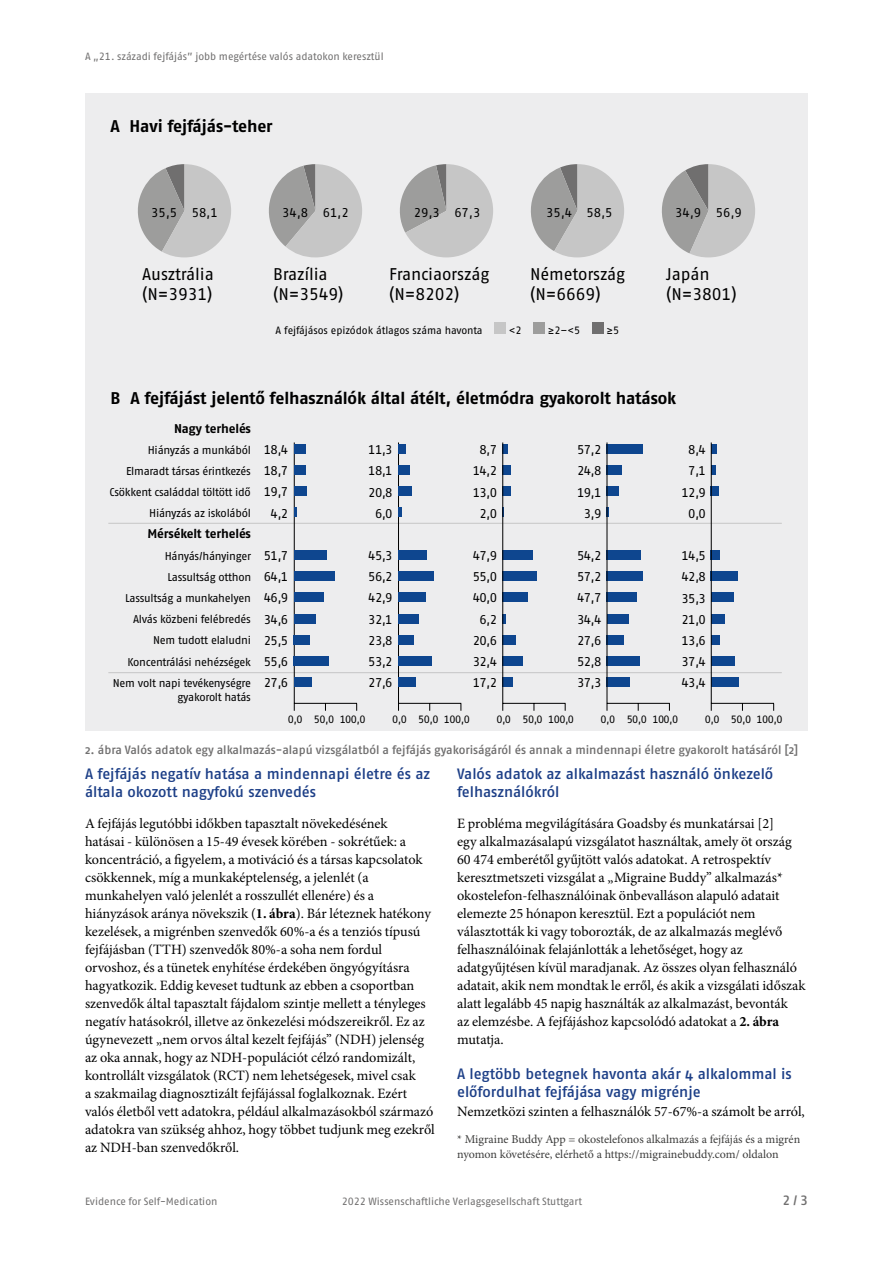
<style>
.page{position:relative;width:893px;height:1263px;background:#fff}
.page>*{position:absolute;margin:0;border:0;box-sizing:border-box;transform-origin:0 0}
.t1{font:16.95px/20.4px "Fago Pro";letter-spacing:-.01em;color:#000}
.t2{font:700 16.95px "Fago Pro";letter-spacing:-.01em;color:#000}
.t3{font:500 15px/18px "Fago Pro";letter-spacing:-.005em;color:#1d3f87}
.t4{font:14.25px/18px "Minion Pro";color:#000}
.t5{font:500 13.5px "Fago Pro";color:#706f6f}
.t6{font:12.75px/21.1px "Fago Pro";letter-spacing:-.05em;color:#000;text-align:center}
.t7{font:700 12.75px "Fago Pro";letter-spacing:-.01em;color:#000}
.t8{font:12px/15px "Minion Pro";color:#3c3c3b}
.t9{font:500 12px "Fago Pro";letter-spacing:-.005em;color:#706f6f}
.t10{font:11.25px/21.1px "Fago Pro";letter-spacing:-.025em;color:#000;text-align:right}
.t11{font:10.65px "Fago Pro";letter-spacing:-.005em;color:#000}
.t12{font:10.5px "Fago Pro";letter-spacing:-.005em;color:#706f6f}
.s1{font-weight:700}
</style>
<div class="page">
<div style="left:85px;top:94px;width:723px;height:637px;background:#ededee"></div>
<div style="left:495px;top:323px;width:11px;height:11px;background:#c6c6c6"></div>
<div style="left:534px;top:323px;width:11px;height:11px;background:#9d9d9c"></div>
<div style="left:592px;top:323px;width:12px;height:11px;background:#706f6f"></div>
<svg style="left:137px;top:164px;width:94px;height:93px"></svg>
<svg style="left:268px;top:164px;width:94px;height:93px"></svg>
<svg style="left:399px;top:164px;width:94px;height:93px"></svg>
<svg style="left:530px;top:164px;width:94px;height:93px"></svg>
<svg style="left:661px;top:164px;width:94px;height:93px"></svg>
<hr style="left:108px;top:523px;width:674px;height:1px;background:#c6c6c6">
<hr style="left:108px;top:672px;width:674px;height:1px;background:#c6c6c6">
<svg style="left:294px;top:442px;width:481px;height:269px"></svg>
<div style="left:294px;top:678px;width:17px;height:9px;background:#0e468f"></div>
<div style="left:294px;top:656px;width:35px;height:10px;background:#0e468f"></div>
<div style="left:294px;top:635px;width:16px;height:10px;background:#0e468f"></div>
<div style="left:294px;top:614px;width:22px;height:9px;background:#0e468f"></div>
<div style="left:294px;top:593px;width:29px;height:9px;background:#0e468f"></div>
<div style="left:294px;top:571px;width:40px;height:10px;background:#0e468f"></div>
<div style="left:294px;top:550px;width:33px;height:10px;background:#0e468f"></div>
<svg style="left:294px;top:508px;width:3px;height:9px"></svg>
<div style="left:294px;top:486px;width:12px;height:10px;background:#0e468f"></div>
<div style="left:294px;top:465px;width:12px;height:10px;background:#0e468f"></div>
<div style="left:294px;top:444px;width:12px;height:9px;background:#0e468f"></div>
<svg style="left:398px;top:508px;width:4px;height:9px"></svg>
<div style="left:398px;top:486px;width:13px;height:10px;background:#0e468f"></div>
<div style="left:398px;top:465px;width:12px;height:10px;background:#0e468f"></div>
<div style="left:398px;top:444px;width:7px;height:9px;background:#0e468f"></div>
<div style="left:398px;top:656px;width:34px;height:10px;background:#0e468f"></div>
<div style="left:398px;top:635px;width:15px;height:10px;background:#0e468f"></div>
<div style="left:398px;top:614px;width:20px;height:9px;background:#0e468f"></div>
<div style="left:398px;top:593px;width:27px;height:9px;background:#0e468f"></div>
<div style="left:398px;top:550px;width:29px;height:10px;background:#0e468f"></div>
<div style="left:398px;top:678px;width:18px;height:9px;background:#0e468f"></div>
<div style="left:398px;top:571px;width:36px;height:10px;background:#0e468f"></div>
<p class="t12" style="left:85px;top:50px;width:300px">A „21. századi fejfájás” jobb megértése valós adatokon keresztül</p>
<p class="t2" style="left:110px;top:116px;width:164px">A Havi fejfájás-teher</p>
<p class="t6" style="left:151px;top:202px;width:68px">35,5 58,1</p>
<p class="t6" style="left:282px;top:202px;width:68px">34,8 61,2</p>
<p class="t6" style="left:414px;top:202px;width:68px">29,3 67,3</p>
<p class="t6" style="left:546px;top:202px;width:68px">35,4 58,5</p>
<p class="t6" style="left:675px;top:202px;width:68px">34,9 56,9</p>
<p class="t1" style="left:142px;top:263px;width:73px">Ausztrália (N=3931)</p>
<p class="t1" style="left:273px;top:263px;width:72px">Brazília (N=3549)</p>
<p class="t1" style="left:389px;top:263px;width:102px">Franciaország (N=8202)</p>
<p class="t1" style="left:530px;top:263px;width:96px">Németország (N=6669)</p>
<p class="t1" style="left:666px;top:263px;width:72px">Japán (N=3801)</p>
<p class="t11" style="left:276px;top:324px;width:208px">A fejfájásos epizódok átlagos száma havonta</p>
<p class="t11" style="left:509px;top:324px;width:14px">&lt;2</p>
<p class="t11" style="left:548px;top:324px;width:34px">≥2–&lt;5</p>
<p class="t11" style="left:607px;top:324px;width:14px">≥5</p>
<p class="t2" style="left:110px;top:387px;width:567px">B A fejfájást jelentő felhasználók által átélt, életmódra gyakorolt hatások</p>
<p class="t7" style="left:174px;top:420px;width:78px">Nagy terhelés</p>
<p class="t10" style="left:110px;top:439px;width:143px">Hiányzás a munkából<br>Elmaradt társas érintkezés<br>Csökkent családdal töltött idő<br>Hiányzás az iskolából</p>
<p class="t7" style="left:148px;top:526px;width:105px">Mérsékelt terhelés</p>
<p class="t10" style="left:113px;top:545px;width:140px">Hányás/hányinger<br>Lassultság otthon<br>Lassultság a munkahelyen<br>Alvás közbeni felébredés<br>Nem tudott elaludni<br>Koncentrálási nehézségek<br>Nem volt napi tevékenységre</p>
<p class="t10" style="left:178px;top:686px;width:75px">gyakorolt hatás</p>
<p class="t6" style="left:264px;top:439px;width:26px">18,4<br>18,7<br>19,7<br>4,2</p>
<p class="t6" style="left:264px;top:545px;width:26px;text-align:justify">51,7<br>64,1<br>46,9<br>34,6<br>25,5<br>55,6<br>27,6</p>
<p class="t6" style="left:368px;top:439px;width:26px">11,3<br>18,1<br>20,8<br>6,0</p>
<p class="t6" style="left:368px;top:545px;width:26px;text-align:justify">45,3<br>56,2<br>42,9<br>32,1<br>23,8<br>53,2<br>27,6</p>
<p class="t6" style="left:473px;top:439px;width:26px">8,7<br>14,2<br>13,0<br>2,0</p>
<p class="t6" style="left:473px;top:545px;width:26px">47,9<br>55,0<br>40,0<br>6,2<br>20,6<br>32,4<br>17,2</p>
<p class="t6" style="left:577px;top:439px;width:26px">57,2<br>24,8<br>19,1<br>3,9</p>
<p class="t6" style="left:577px;top:545px;width:26px;text-align:justify">54,2<br>57,2<br>47,7<br>34,4<br>27,6<br>52,8<br>37,3</p>
<p class="t6" style="left:682px;top:439px;width:26px">8,4<br>7,1<br>12,9<br>0,0</p>
<p class="t6" style="left:682px;top:545px;width:26px;text-align:justify">14,5<br>42,8<br>35,3<br>21,0<br>13,6<br>37,4<br>43,4</p>
<p class="t11" style="left:288px;top:713px;width:79px">0,0 50,0 100,0</p>
<p class="t11" style="left:392px;top:713px;width:79px">0,0 50,0 100,0</p>
<p class="t11" style="left:496px;top:713px;width:79px">0,0 50,0 100,0</p>
<p class="t11" style="left:601px;top:713px;width:79px">0,0 50,0 100,0</p>
<p class="t11" style="left:705px;top:713px;width:79px">0,0 50,0 100,0</p>
<p class="t9" style="left:85px;top:742px;width:715px">2. ábra Valós adatok egy alkalmazás-alapú vizsgálatból a fejfájás gyakoriságáról és annak a mindennapi életre gyakorolt hatásáról [2]</p>
<p class="t3" style="left:85px;top:765px;width:347px">A fejfájás negatív hatása a mindennapi életre és az általa okozott nagyfokú szenvedés</p>
<p class="t4" style="left:85px;top:815px;width:351px">A fejfájás legutóbbi időkben tapasztalt növekedésének<br>hatásai - különösen a 15-49 évesek körében - sokrétűek: a koncentráció, a figyelem, a motiváció és a társas kapcsolatok csökkennek, míg a munkaképtelenség, a jelenlét (a munkahelyen való jelenlét a rosszullét ellenére) és a hiányzások aránya növekszik (<span class="s1">1. ábra</span>). Bár léteznek hatékony kezelések, a migrénben szenvedők 60%-a és a tenziós típusú fejfájásban (TTH) szenvedők 80%-a soha nem fordul orvoshoz, és a tünetek enyhítése érdekében öngyógyításra hagyatkozik. Eddig keveset tudtunk az ebben a csoportban szenvedők által tapasztalt fájdalom szintje mellett a tényleges negatív hatásokról, illetve az önkezelési módszereikről. Ez az úgynevezett „nem orvos által kezelt fejfájás” (NDH) jelenség az oka annak, hogy az NDH-populációt célzó randomizált, kontrollált vizsgálatok (RCT) nem lehetségesek, mivel csak<br>a szakmailag diagnosztizált fejfájással foglalkoznak. Ezért valós életből vett adatokra, például alkalmazásokból származó adatokra van szükség ahhoz, hogy többet tudjunk meg ezekről az NDH-ban szenvedőkről.</p>
<p class="t3" style="left:457px;top:765px;width:318px">Valós adatok az alkalmazást használó önkezelő felhasználókról</p>
<p class="t4" style="left:457px;top:815px;width:350px">E probléma megvilágítására Goadsby és munkatársai [2]<br>egy alkalmazásalapú vizsgálatot használtak, amely öt ország 60 474 emberétől gyűjtött valós adatokat. A retrospektív keresztmetszeti vizsgálat a „Migraine Buddy” alkalmazás* okostelefon-felhasználóinak önbevalláson alapuló adatait elemezte 25 hónapon keresztül. Ezt a populációt nem választották ki vagy toborozták, de az alkalmazás meglévő felhasználóinak felajánlották a lehetőséget, hogy az adatgyűjtésen kívül maradjanak. Az összes olyan felhasználó adatait, akik nem mondtak le erről, és akik a vizsgálati időszak alatt legalább 45 napig használták az alkalmazást, bevonták<br>az elemzésbe. A fejfájáshoz kapcsolódó adatokat a <span class="s1">2. ábra </span>mutatja.</p>
<p class="t3" style="left:457px;top:1065px;width:336px">A legtöbb betegnek havonta akár 4 alkalommal is előfordulhat fejfájása vagy migrénje</p>
<p class="t4" style="left:457px;top:1103px;width:349px">Nemzetközi szinten a felhasználók 57-67%-a számolt be arról,</p>
<p class="t8" style="left:457px;top:1132px;width:345px">* Migraine Buddy App = okostelefonos alkalmazás a fejfájás és a migrén nyomon követésére, elérhető a https://migrainebuddy.com/ oldalon</p>
<p class="t12" style="left:85px;top:1195px;width:134px">Evidence for Self-Medication</p>
<p class="t12" style="left:342px;top:1195px;width:242px">2022 Wissenschaftliche Verlagsgesellschaft Stuttgart</p>
<p class="t5" style="left:782px;top:1192px;width:27px">2 / 3</p>
</div>
